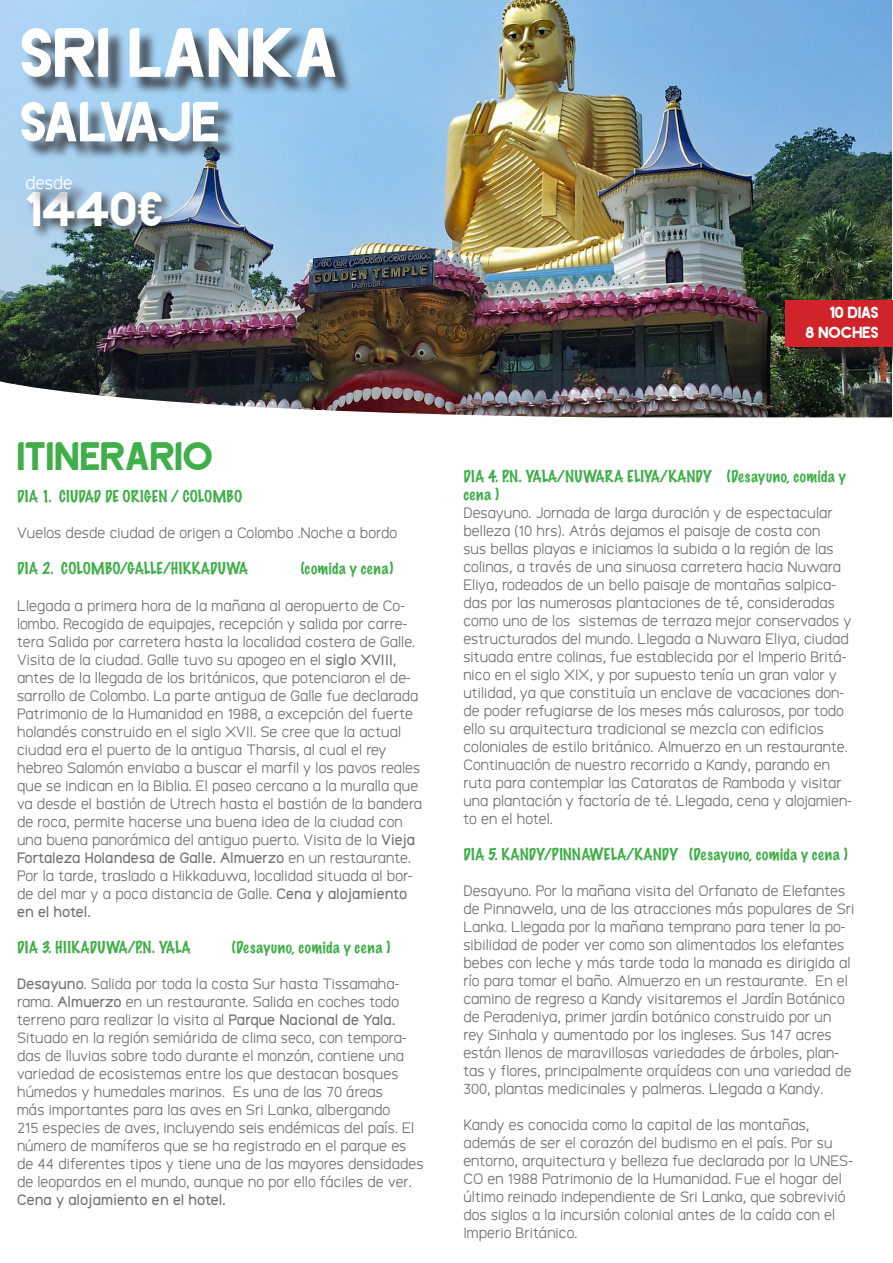
<style>
.page{position:relative;width:893px;height:1263px;background:#fff}
.page>*{position:absolute;margin:0;border:0;box-sizing:border-box;transform-origin:0 0}
.t1{font:70.5px "AVICENNA";color:#fff}
.t2{font:57px "AVICENNA";letter-spacing:-.055em;color:#fff}
.t3{font:49.5px "AVICENNA";color:#fff}
.t4{font:40.5px "AVICENNA";color:#40ae49}
.t5{font:18px "Logico Sans";letter-spacing:-.01em;color:#fff}
.t6{font:16.5px "AVICENNA";color:#fff}
.t7{font:15px/18px "Logico Sans";color:#717275}
.t8{font:100 15px/18px "Marker Felt";letter-spacing:.025em;color:#40ae49}
.s1{font-weight:700}
</style>
<div class="page">
<img style="left:0;top:0;width:891px;height:379px">
<div style="left:24px;top:30px;width:330px;height:130px;background:#231f20;opacity:.75"></div>
<div style="left:787px;top:303px;width:106px;height:62px;background:#231f20;opacity:.75"></div>
<div style="left:785px;top:300px;width:108px;height:47px;background:#d1232a"></div>
<div style="left:26px;top:189px;width:149px;height:51px;background:#231f20;opacity:.75"></div>
<div style="left:29px;top:179px;width:61px;height:28px;background:#231f20;opacity:.75"></div>
<img style="left:0;top:379px;width:892px;height:39px">
<p class="t1" style="left:20px;top:7px;width:320px">SRI LANKA</p>
<p class="t2" style="left:20px;top:85px;width:202px">SALVAJE</p>
<p class="t5" style="left:26px;top:173px;width:49px">desde</p>
<p class="t3" style="left:26px;top:177px;width:139px">1440€</p>
<p class="t6" style="left:829px;top:301px;width:51px">10 DIAS</p>
<p class="t6" style="left:805px;top:321px;width:75px">8 NOCHES</p>
<p class="t4" style="left:17px;top:430px;width:198px">ITINERARIO</p>
<p class="t8" style="left:17px;top:488px;width:227px">DIA 1. CIUDAD DE ORIGEN / COLOMBO</p>
<p class="t7" style="left:17px;top:525px;width:382px">Vuelos desde ciudad de origen a Colombo .Noche a bordo</p>
<p class="t8" style="left:17px;top:560px;width:233px">DIA 2. COLOMBO/GALLE/HIKKADUWA</p>
<p class="t8" style="left:301px;top:560px;width:94px">(comida y cena)</p>
<p class="t7" style="left:17px;top:597px;width:407px">Llegada a primera hora de la mañana al aeropuerto de Co&shy;lombo. Recogida de equipajes, recepción y salida por carre&shy;tera Salida por carretera hasta la localidad costera de Galle.<br>Visita de la ciudad. Galle tuvo su apogeo en el <span class="s1">siglo XVIII</span>, antes de la llegada de los británicos, que potenciaron el de&shy;sarrollo de Colombo. La parte antigua de Galle fue declarada Patrimonio de la Humanidad en 1988, a excepción del fuerte holandés construido en el siglo XVII. Se cree que la actual ciudad era el puerto de la antigua Tharsis, al cual el rey hebreo Salomón enviaba a buscar el marfil y los pavos reales que se indican en la Biblia. El paseo cercano a la muralla que va desde el bastión de Utrech hasta el bastión de la bandera de roca, permite hacerse una buena idea de la ciudad con una buena panorámica del antiguo puerto. Visita de la <span class="s1">Vieja Fortaleza Holandesa de Galle. Almuerzo</span> en un restaurante.<br>Por la tarde, traslado a Hikkaduwa, localidad situada al bor&shy;de del mar y a poca distancia de Galle. <span class="s1">Cena y alojamiento en el hotel.</span></p>
<p class="t8" style="left:17px;top:938px;width:175px">DIA 3. HIIKADUWA/P.N. YALA</p>
<p class="t8" style="left:232px;top:938px;width:160px">(Desayuno, comida y cena )</p>
<p class="t7" style="left:17px;top:975px;width:408px"><span class="s1">Desayuno</span>. Salida por toda la costa Sur hasta Tissamaha&shy;rama. <span class="s1">Almuerzo</span> en un restaurante. Salida en coches todo terreno para realizar la visita al <span class="s1">Parque Nacional de Yala.<br></span>Situado en la región semiárida de clima seco, con tempora&shy;das de lluvias sobre todo durante el monzón, contiene una variedad de ecosistemas entre los que destacan bosques húmedos y humedales marinos. Es una de las 70 áreas<br>más importantes para las aves en Sri Lanka, albergando<br>215 especies de aves, incluyendo seis endémicas del país. El número de mamíferos que se ha registrado en el parque es de 44 diferentes tipos y tiene una de las mayores densidades de leopardos en el mundo, aunque no por ello fáciles de ver.<br><span class="s1">Cena y alojamiento en el hotel.</span></p>
<p class="t8" style="left:463px;top:467px;width:384px">DIA 4. P.N. YALA/NUWARA ELIYA/KANDY (Desayuno, comida y cena )</p>
<p class="t7" style="left:463px;top:504px;width:390px">Desayuno. Jornada de larga duración y de espectacular belleza (10 hrs). Atrás dejamos el paisaje de costa con<br>sus bellas playas e iniciamos la subida a la región de las colinas, a través de una sinuosa carretera hacia Nuwara Eliya, rodeados de un bello paisaje de montañas salpica&shy;das por las numerosas plantaciones de té, consideradas como uno de los sistemas de terraza mejor conservados y estructurados del mundo. Llegada a Nuwara Eliya, ciudad situada entre colinas, fue establecida por el Imperio Britá&shy;nico en el siglo XIX, y por supuesto tenía un gran valor y utilidad, ya que constituía un enclave de vacaciones don&shy;de poder refugiarse de los meses más calurosos, por todo ello su arquitectura tradicional se mezcla con edificios coloniales de estilo británico. Almuerzo en un restaurante.<br>Continuación de nuestro recorrido a Kandy, parando en ruta para contemplar las Cataratas de Ramboda y visitar una plantación y factoría de té. Llegada, cena y alojamien&shy;to en el hotel.</p>
<p class="t8" style="left:463px;top:845px;width:386px">DIA 5. KANDY/PINNAWELA/KANDY (Desayuno, comida y cena )</p>
<p class="t7" style="left:463px;top:882px;width:393px">Desayuno. Por la mañana visita del Orfanato de Elefantes de Pinnawela, una de las atracciones más populares de Sri Lanka. Llegada por la mañana temprano para tener la po&shy;sibilidad de poder ver como son alimentados los elefantes bebes con leche y más tarde toda la manada es dirigida al río para tomar el baño. Almuerzo en un restaurante. En el camino de regreso a Kandy visitaremos el Jardín Botánico de Peradeniya, primer jardín botánico construido por un rey Sinhala y aumentado por los ingleses. Sus 147 acres están llenos de maravillosas variedades de árboles, plan&shy;tas y flores, principalmente orquídeas con una variedad de 300, plantas medicinales y palmeras. Llegada a Kandy.</p>
<p class="t7" style="left:463px;top:1116px;width:391px">Kandy es conocida como la capital de las montañas, además de ser el corazón del budismo en el país. Por su entorno, arquitectura y belleza fue declarada por la UNES-CO en 1988 Patrimonio de la Humanidad. Fue el hogar del último reinado independiente de Sri Lanka, que sobrevivió dos siglos a la incursión colonial antes de la caída con el Imperio Británico.</p>
</div>
